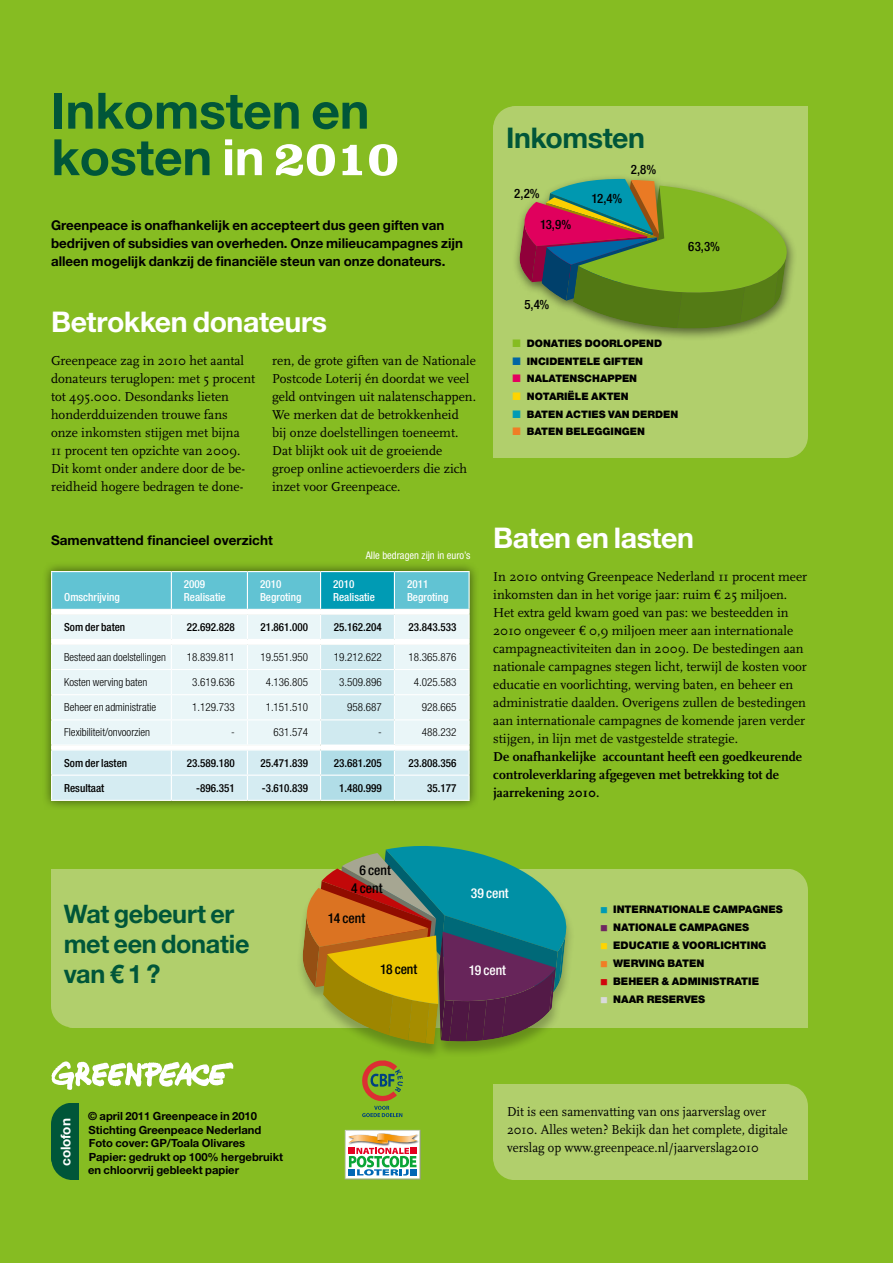
<style>
.page{position:relative;width:893px;height:1263px;background:#86bc22}
.page>*{position:absolute;margin:0;border:0;box-sizing:border-box;transform-origin:0 0}
.t1{font:700 50.1px/46.5px "Helvetica Neue LT Std";letter-spacing:-.005em;color:#005639}
.t2{font:700 28.5px "Helvetica Neue LT Std";letter-spacing:-.015em;color:#fff}
.t3{font:700 28.5px "Helvetica Neue LT Std";letter-spacing:-.015em;color:#005639}
.t4{font:700 25.5px/30px "Helvetica Neue LT Std";letter-spacing:-.015em;color:#005639}
.t5{font:500 condensed 13.65px "Helvetica Neue LT Std";letter-spacing:-.005em;color:#000}
.t6{font:500 condensed 13.65px "Helvetica Neue LT Std";letter-spacing:-.005em;color:#fff}
.t7{font:13.5px/18px "Scala";color:#000}
.t8{font:700 13.5px/18px "Helvetica Neue LT Std";color:#000}
.t9{font:13.5px/18px "Scala";color:#000;scale:.95 1}
.t10{font:700 13.5px "Helvetica Neue LT Std";letter-spacing:-.015em;color:#fff}
.t11{font:500 condensed 12.9px "Helvetica Neue LT Std";color:#000}
.t12{font:700 11.25px/13.5px "Helvetica Neue LT Std";color:#000}
.t13{font:300 condensed 11.1px "Helvetica Neue LT Std";color:#000}
.t14{font:500 condensed 11.1px "Helvetica Neue LT Std";color:#000}
.t15{font:500 condensed 11.1px/13.4px "Helvetica Neue LT Std";color:#fff}
.t16{font:900 10.5px "Helvetica Neue LT Std";color:#000}
.t17{font:condensed 10.5px "Helvetica Neue LT Std";color:#fff}
.t18{font:900 10.35px "Helvetica Neue LT Std";color:#000}
.s1{color:#fff}
.s2{font-family:"Clarendon";color:#fff}
.s3{color:#86bc22}
.s4{color:#0066a4}
.s5{color:#e5005f}
.s6{color:#ffd500}
.s7{color:#009bb4}
.s8{color:#f07d25}
.s9{font-family:"Euro Serif"}
.s10{font-weight:700}
.s11{color:#6f2761}
.s12{color:#d1050c}
.s13{color:#d9dada}
</style>
<div class="page">
<div style="left:493px;top:1085px;width:315px;height:95px;background:#b1cf6c"></div>
<svg style="left:787px;top:1063px;width:42px;height:43px"></svg>
<svg style="left:472px;top:1159px;width:42px;height:42px"></svg>
<svg style="left:362px;top:1060px;width:41px;height:57px"></svg>
<svg style="left:345px;top:1130px;width:76px;height:49px;background:#c0c2af"></svg>
<div style="left:51px;top:869px;width:757px;height:158px;background:#b1cf6c"></div>
<div style="left:493px;top:106px;width:315px;height:352px;background:#b1cf6c"></div>
<svg style="left:472px;top:85px;width:42px;height:43px"></svg>
<svg style="left:787px;top:437px;width:42px;height:42px"></svg>
<svg style="left:30px;top:1006px;width:42px;height:43px"></svg>
<svg style="left:787px;top:847px;width:42px;height:43px"></svg>
<div style="left:41px;top:561px;width:438px;height:249px;background:#000;opacity:.54"></div>
<hr style="left:51px;top:571px;width:120px;height:1px;background:#fff">
<hr style="left:171px;top:571px;width:76px;height:1px;background:#fff">
<hr style="left:394px;top:571px;width:76px;height:1px;background:#fff">
<hr style="left:51px;top:800px;width:120px;height:1px;background:#fff">
<hr style="left:171px;top:800px;width:76px;height:1px;background:#fff">
<hr style="left:394px;top:800px;width:76px;height:1px;background:#fff">
<hr style="left:321px;top:571px;width:73px;height:1px;background:#fff">
<hr style="left:321px;top:800px;width:73px;height:1px;background:#fff">
<hr style="left:247px;top:571px;width:74px;height:1px;background:#fff">
<hr style="left:247px;top:800px;width:74px;height:1px;background:#fff">
<svg style="left:51px;top:572px;width:419px;height:228px;background:#cbe9ef"></svg>
<hr style="left:394px;top:744px;width:76px;height:2px;background:#fff">
<hr style="left:394px;top:749px;width:76px;height:1px;background:#fff">
<div style="left:296px;top:846px;width:279px;height:214px;background:#000;opacity:.24"></div>
<svg style="left:302px;top:846px;width:270px;height:198px"></svg>
<div style="left:51px;top:1103px;width:28px;height:76px;background:#005639"></div>
<svg style="left:51px;top:1061px;width:183px;height:29px"></svg>
<svg style="left:30px;top:1081px;width:42px;height:43px"></svg>
<svg style="left:30px;top:1159px;width:43px;height:42px"></svg>
<div style="left:512px;top:174px;width:284px;height:167px;background:#000;opacity:.51"></div>
<svg style="left:519px;top:179px;width:270px;height:150px"></svg>
<p class="t1" style="left:51px;top:86px;width:349px">Inkomsten en kosten <span class="s1">in</span> <span class="s2">2010</span></p>
<p class="t8" style="left:51px;top:216px;width:414px">Greenpeace is onafhankelijk en accepteert dus geen giften van bedrijven of subsidies van overheden. Onze milieucampagnes zijn alleen mogelijk dankzij de financiële steun van onze donateurs.</p>
<p class="t2" style="left:51px;top:304px;width:278px">Betrokken donateurs</p>
<p class="t7" style="left:51px;top:351px;width:206px">Greenpeace zag in 2010 het aantal donateurs teruglopen: met 5 procent tot 495.000. Desondanks lieten honderdduizenden trouwe fans onze inkomsten stijgen met bijna<br>11 procent ten opzichte van 2009.<br>Dit komt onder andere door de be&shy;reidheid hogere bedragen te done-</p>
<p class="t7" style="left:272px;top:351px;width:205px">ren, de grote giften van de Nationale Postcode Loterij én doordat we veel geld ontvingen uit nalatenschappen.<br>We merken dat de betrokkenheid bij onze doelstellingen toeneemt.<br>Dat blijkt ook uit de groeiende groep online actievoerders die zich inzet voor Greenpeace.</p>
<p class="t8" style="left:51px;top:530px;width:223px">Samenvattend financieel overzicht</p>
<p class="t17" style="left:366px;top:549px;width:106px">Alle bedragen zijn in euro’s</p>
<p class="t15" style="left:64px;top:590px;width:57px">Omschrijving</p>
<p class="t15" style="left:184px;top:577px;width:43px">2009<br>Realisatie</p>
<p class="t15" style="left:260px;top:577px;width:43px">2010<br>Begroting</p>
<p class="t15" style="left:333px;top:577px;width:43px">2010<br>Realisatie</p>
<p class="t15" style="left:407px;top:577px;width:43px">2011<br>Begroting</p>
<p class="t14" style="left:64px;top:620px;width:63px">Som der baten</p>
<p class="t14" style="left:187px;top:620px;width:49px">22.692.828</p>
<p class="t14" style="left:260px;top:620px;width:49px">21.861.000</p>
<p class="t14" style="left:334px;top:620px;width:49px">25.162.204</p>
<p class="t14" style="left:409px;top:620px;width:49px">23.843.533</p>
<p class="t13" style="left:64px;top:651px;width:103px">Besteed aan doelstellingen</p>
<p class="t13" style="left:187px;top:651px;width:49px">18.839.811</p>
<p class="t13" style="left:260px;top:651px;width:49px">19.551.950</p>
<p class="t13" style="left:334px;top:651px;width:49px">19.212.622</p>
<p class="t13" style="left:409px;top:651px;width:49px">18.365.876</p>
<p class="t13" style="left:64px;top:676px;width:85px">Kosten werving baten</p>
<p class="t13" style="left:192px;top:676px;width:44px">3.619.636</p>
<p class="t13" style="left:266px;top:676px;width:44px">4.136.805</p>
<p class="t13" style="left:339px;top:676px;width:44px">3.509.896</p>
<p class="t13" style="left:414px;top:676px;width:44px">4.025.583</p>
<p class="t13" style="left:64px;top:701px;width:94px">Beheer en administratie</p>
<p class="t13" style="left:192px;top:701px;width:44px">1.129.733</p>
<p class="t13" style="left:266px;top:701px;width:44px">1.151.510</p>
<p class="t13" style="left:347px;top:701px;width:36px">958.687</p>
<p class="t13" style="left:422px;top:701px;width:36px">928.665</p>
<p class="t13" style="left:64px;top:726px;width:87px">Flexibiliteit/onvoorzien</p>
<p class="t13" style="left:231px;top:726px;width:5px">-</p>
<p class="t13" style="left:274px;top:726px;width:36px">631.574</p>
<p class="t13" style="left:378px;top:726px;width:5px">-</p>
<p class="t13" style="left:422px;top:726px;width:36px">488.232</p>
<p class="t14" style="left:64px;top:756px;width:65px">Som der lasten</p>
<p class="t14" style="left:187px;top:756px;width:49px">23.589.180</p>
<p class="t14" style="left:260px;top:756px;width:49px">25.471.839</p>
<p class="t14" style="left:334px;top:756px;width:49px">23.681.205</p>
<p class="t14" style="left:409px;top:756px;width:49px">23.808.356</p>
<p class="t14" style="left:64px;top:781px;width:42px">Resultaat</p>
<p class="t14" style="left:196px;top:781px;width:40px">-896.351</p>
<p class="t14" style="left:262px;top:781px;width:48px">-3.610.839</p>
<p class="t14" style="left:339px;top:781px;width:44px">1.480.999</p>
<p class="t14" style="left:427px;top:781px;width:31px">35.177</p>
<p class="t3" style="left:506px;top:120px;width:141px">Inkomsten</p>
<p class="t11" style="left:514px;top:186px;width:27px">2,2%</p>
<p class="t11" style="left:591px;top:190px;width:32px">12,4%</p>
<p class="t11" style="left:540px;top:217px;width:33px">13,9%</p>
<p class="t11" style="left:631px;top:161px;width:27px">2,8%</p>
<p class="t11" style="left:688px;top:239px;width:33px">63,3%</p>
<p class="t11" style="left:524px;top:296px;width:26px">5,4%</p>
<p class="t18" style="left:512px;top:337px;width:152px"><span class="s3">■</span> DONATIES DOORLOPEND</p>
<p class="t18" style="left:512px;top:355px;width:133px"><span class="s4">■</span> INCIDENTELE GIFTEN</p>
<p class="t18" style="left:512px;top:373px;width:127px"><span class="s5">■</span> NALATENSCHAPPEN</p>
<p class="t18" style="left:512px;top:390px;width:118px"><span class="s6">■</span> NOTARIËLE AKTEN</p>
<p class="t18" style="left:512px;top:408px;width:168px"><span class="s7">■</span> BATEN ACTIES VAN DERDEN</p>
<p class="t18" style="left:512px;top:425px;width:135px"><span class="s8">■</span> BATEN BELEGGINGEN</p>
<p class="t2" style="left:493px;top:520px;width:202px">Baten en lasten</p>
<p class="t7" style="left:493px;top:567px;width:315px">In 2010 ontving Greenpeace Nederland 11 procent meer inkomsten dan in het vorige jaar: ruim <span class="s9">€</span> 25 miljoen.<br>Het extra geld kwam goed van pas: we besteedden in 2010 ongeveer <span class="s9">€</span> 0,9 miljoen meer aan internationale campagneactiviteiten dan in 2009. De bestedingen aan nationale campagnes stegen licht, terwijl de kosten voor educatie en voorlichting, werving baten, en beheer en administratie daalden. Overigens zullen de bestedingen aan internationale campagnes de komende jaren verder stijgen, in lijn met de vastgestelde strategie.<br><span class="s10">De onafhankelijke accountant heeft een goedkeurende controleverklaring afgegeven met betrekking tot de jaarrekening 2010.</span></p>
<p class="t5" style="left:360px;top:861px;width:33px">6 cent</p>
<p class="t4" style="left:64px;top:898px;width:187px">Wat gebeurt er met een donatie van € 1 ?</p>
<p class="t10" style="left:57px;top:1166px;width:49px;rotate:-90deg">colofon</p>
<p class="t12" style="left:88px;top:1109px;width:197px">© april 2011 Greenpeace in 2010<br>Stichting Greenpeace Nederland<br>Foto cover: GP/Toala Olivares<br>Papier: gedrukt op 100% hergebruikt en chloorvrij gebleekt papier</p>
<p class="t5" style="left:351px;top:880px;width:33px">4 cent</p>
<p class="t5" style="left:328px;top:909px;width:39px">14 cent</p>
<p class="t6" style="left:471px;top:884px;width:39px">39 cent</p>
<p class="t5" style="left:380px;top:960px;width:39px">18 cent</p>
<p class="t6" style="left:469px;top:962px;width:39px">19 cent</p>
<p class="t16" style="left:600px;top:903px;width:184px"><span class="s7">■</span> INTERNATIONALE CAMPAGNES</p>
<p class="t16" style="left:600px;top:921px;width:151px"><span class="s11">■</span> NATIONALE CAMPAGNES</p>
<p class="t16" style="left:600px;top:939px;width:168px"><span class="s6">■</span> EDUCATIE &amp; VOORLICHTING</p>
<p class="t16" style="left:600px;top:957px;width:106px"><span class="s8">■</span> WERVING BATEN</p>
<p class="t16" style="left:600px;top:975px;width:161px"><span class="s12">■</span> BEHEER &amp; ADMINISTRATIE</p>
<p class="t16" style="left:600px;top:993px;width:107px"><span class="s13">■</span> NAAR RESERVES</p>
<p class="t9" style="left:507px;top:1103px;width:297px">Dit is een samenvatting van ons jaarverslag over<br>2010. Alles weten? Bekijk dan het complete, digitale verslag op www.greenpeace.nl/jaarverslag2010</p>
</div>
